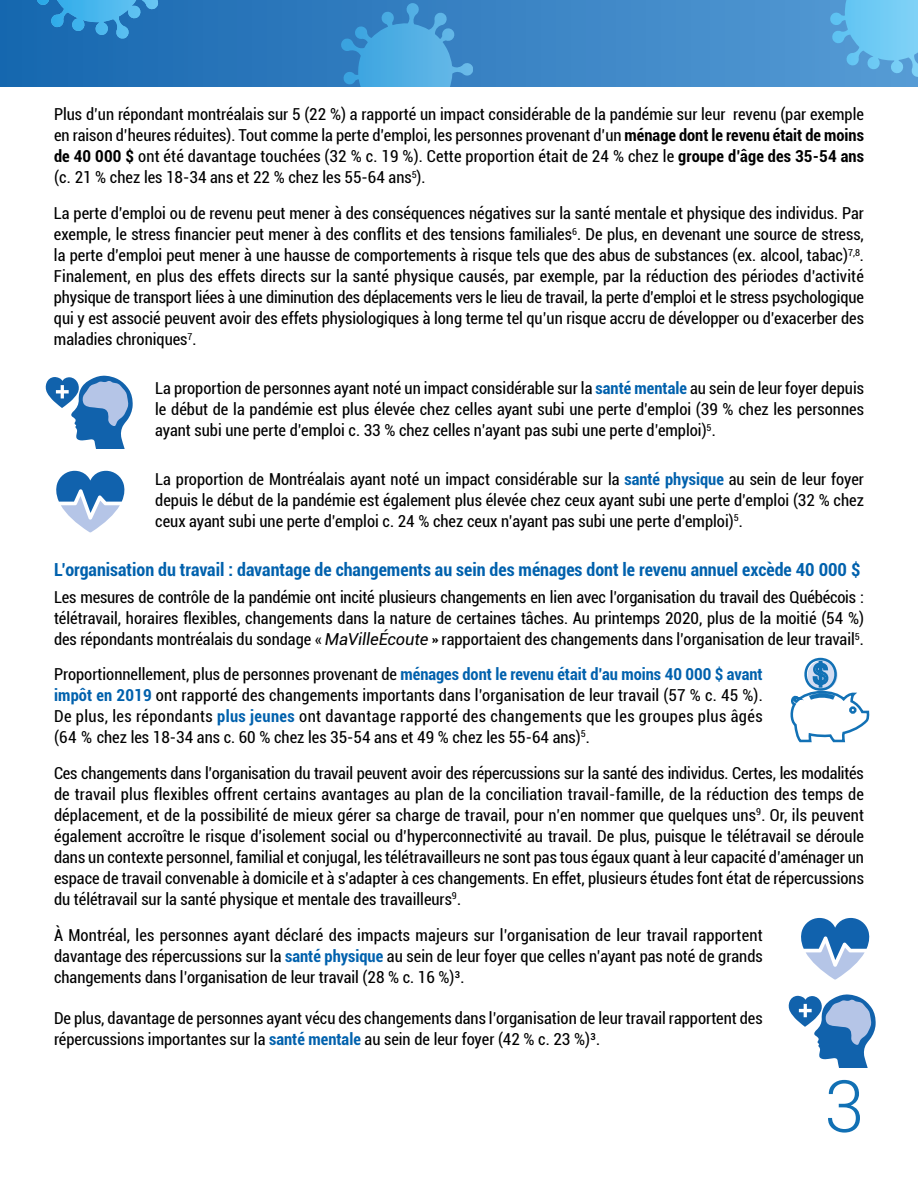
<style>
.page{position:relative;width:918px;height:1188px;background:#fff}
.page>*{position:absolute;margin:0;border:0;box-sizing:border-box;transform-origin:0 0}
.t1{font:300 72px "Roboto";color:#1170b4}
.t2{font:700 condensed 18px "Roboto";color:#0061ad}
.t3{font:condensed 16.5px/21px "Roboto";color:#000;text-align:justify}
.s1{font-weight:700}
.s2{font-weight:700;color:#0061ad}
.s3{font-style:italic;font-stretch:normal}
</style>
<div class="page">
<div style="left:0;top:0;width:918px;height:86px;background:linear-gradient(to right,#1667af,#569bd5)"></div>
<svg style="left:829px;top:0;width:89px;height:77px;background:#67bae9"></svg>
<svg style="left:32px;top:0;width:133px;height:39px;background:#2f8bca"></svg>
<svg style="left:340px;top:4px;width:133px;height:82px;background:#4398d3"></svg>
<svg style="left:45px;top:375px;width:88px;height:74px"></svg>
<svg style="left:790px;top:657px;width:80px;height:86px"></svg>
<svg style="left:56px;top:471px;width:68px;height:61px"></svg>
<svg style="left:801px;top:918px;width:68px;height:62px"></svg>
<svg style="left:788px;top:994px;width:88px;height:74px"></svg>
<p class="t3" style="left:54px;top:103px;width:812px">Plus d’un répondant montréalais sur 5 (22 %) a rapporté un impact considérable de la pandémie sur leur revenu (par exemple en raison d’heures réduites). Tout comme la perte d’emploi, les personnes provenant d’un <span class="s1">ménage dont le revenu était de moins de 40 000 $</span> ont été davantage touchées (32 % c. 19 %). Cette proportion était de 24 % chez le <span class="s1">groupe d’âge des 35-54 ans </span>(c. 21 % chez les 18-34 ans et 22 % chez les 55-64 ans<sup>5</sup>).</p>
<p class="t3" style="left:54px;top:202px;width:812px">La perte d’emploi ou de revenu peut mener à des conséquences négatives sur la santé mentale et physique des individus. Par exemple, le stress financier peut mener à des conflits et des tensions familiales<sup>6</sup>. De plus, en devenant une source de stress, la perte d’emploi peut mener à une hausse de comportements à risque tels que des abus de substances (ex. alcool, tabac)<sup>7,8</sup>.<br>Finalement, en plus des effets directs sur la santé physique causés, par exemple, par la réduction des périodes d’activité physique de transport liées à une diminution des déplacements vers le lieu de travail, la perte d’emploi et le stress psychologique qui y est associé peuvent avoir des effets physiologiques à long terme tel qu’un risque accru de développer ou d’exacerber des maladies chroniques<sup>7</sup>.</p>
<p class="t3" style="left:155px;top:377px;width:710px">La proportion de personnes ayant noté un impact considérable sur la <span class="s2">santé mentale</span> au sein de leur foyer depuis le début de la pandémie est plus élevée chez celles ayant subi une perte d’emploi (39 % chez les personnes ayant subi une perte d’emploi c. 33 % chez celles n’ayant pas subi une perte d’emploi)<sup>5</sup>⁵.</p>
<p class="t3" style="left:155px;top:468px;width:710px">La proportion de Montréalais ayant noté un impact considérable sur la <span class="s2">santé physique</span> au sein de leur foyer depuis le début de la pandémie est également plus élevée chez ceux ayant subi une perte d’emploi (32 % chez ceux ayant subi une perte d’emploi c. 24 % chez ceux n’ayant pas subi une perte d’emploi)⁵<sup>5</sup>.</p>
<p class="t2" style="left:54px;top:557px;width:808px">L’organisation du travail : davantage de changements au sein des ménages dont le revenu annuel excède 40 000 $</p>
<p class="t3" style="left:54px;top:586px;width:812px">Les mesures de contrôle de la pandémie ont incité plusieurs changements en lien avec l’organisation du travail des Québécois : télétravail, horaires flexibles, changements dans la nature de certaines tâches. Au printemps 2020, plus de la moitié (54 %) des répondants montréalais du sondage « <span class="s3">MaVilleÉcoute</span> »⁵ rapportaient des changements dans l’organisation de leur travail<sup>5</sup>⁵.</p>
<p class="t3" style="left:54px;top:663px;width:710px">Proportionnellement, plus de personnes provenant de <span class="s2">ménages dont le revenu était d’au moins 40 000 $ avant impôt en 2019</span> ont rapporté des changements importants dans l’organisation de leur travail (57 % c. 45 %).<br>De plus, les répondants <span class="s2">plus jeunes</span> ont davantage rapporté des changements que les groupes plus âgés (64 % chez les 18-34 ans c. 60 % chez les 35-54 ans et 49 % chez les 55-64 ans)<sup>5</sup>⁵.</p>
<p class="t3" style="left:54px;top:762px;width:812px">Ces changements dans l’organisation du travail peuvent avoir des répercussions sur la santé des individus. Certes, les modalités de travail plus flexibles offrent certains avantages au plan de la conciliation travail-famille, de la réduction des temps de déplacement, et de la possibilité de mieux gérer sa charge de travail, pour n’en nommer que quelques uns<sup>9</sup>. Or, ils peuvent également accroître le risque d’isolement social ou d’hyperconnectivité au travail. De plus, puisque le télétravail se déroule dans un contexte personnel, familial et conjugal, les télétravailleurs ne sont pas tous égaux quant à leur capacité d’aménager un espace de travail convenable à domicile et à s’adapter à ces changements. En effet, plusieurs études font état de répercussions du télétravail sur la santé physique et mentale des travailleurs<sup>9</sup>.</p>
<p class="t3" style="left:54px;top:924px;width:710px">À Montréal, les personnes ayant déclaré des impacts majeurs sur l’organisation de leur travail rapportent davantage des répercussions sur la <span class="s2">santé physique</span> au sein de leur foyer que celles n’ayant pas noté de grands changements dans l’organisation de leur travail (28 % c. 16 %)³.</p>
<p class="t3" style="left:54px;top:1007px;width:710px">De plus, davantage de personnes ayant vécu des changements dans l’organisation de leur travail rapportent des répercussions importantes sur la <span class="s2">santé mentale</span> au sein de leur foyer (42 % c. 23 %)³.</p>
<h1 class="t1" style="left:824px;top:1056px;width:41px">3</h1>
</div>
